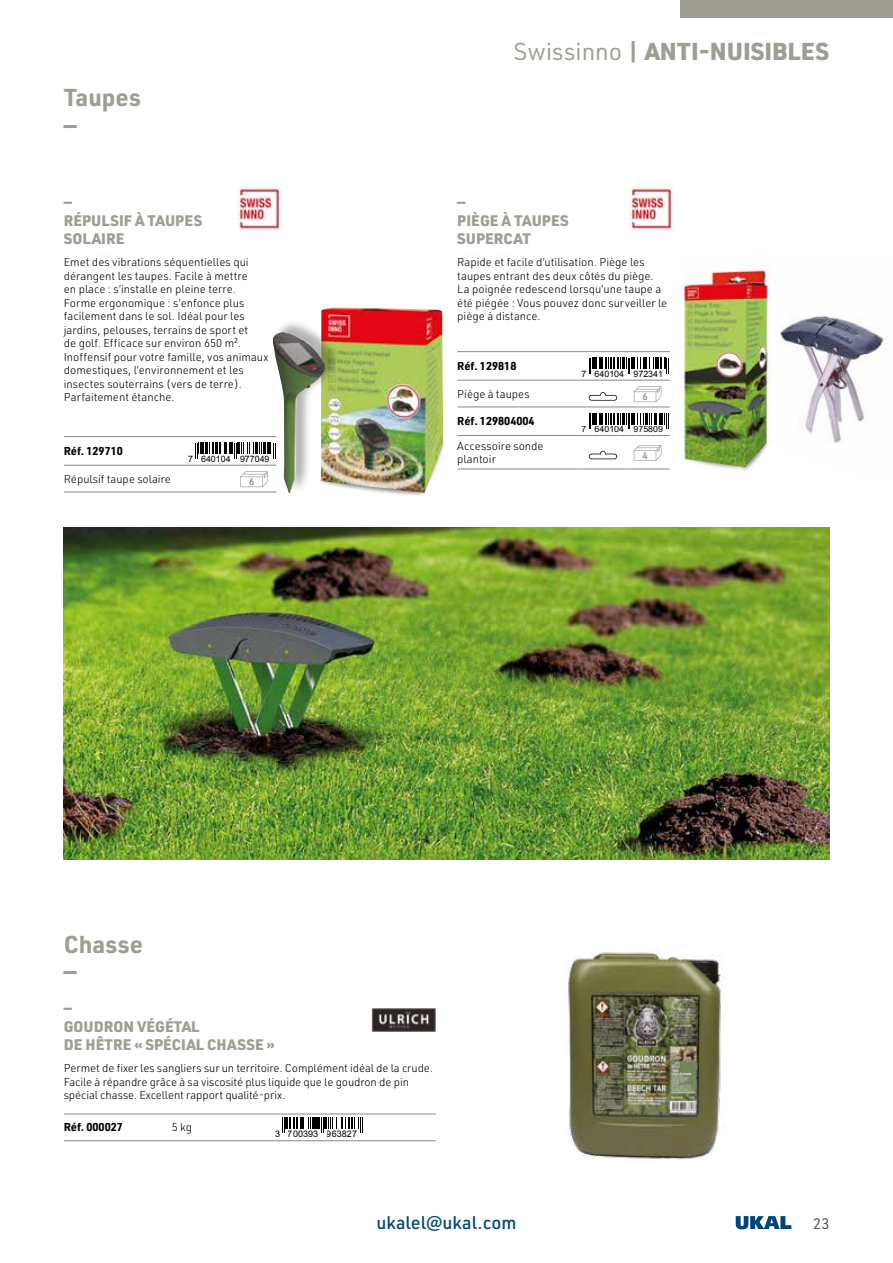
<style>
.page{position:relative;width:893px;height:1263px;background:#fff}
.page>*{position:absolute;margin:0;border:0;box-sizing:border-box;transform-origin:0 0}
.Titre_Courant_Droite{font:900 24px "URWDIN";color:#9f9e94}
.Inter-titre_2022{font:700 24px "URWDIN";color:#9f9e94}
.t1{font:500 18px "URWDIN";color:#004579}
.Titre_produit_2022{font:900 15px/18px "URWDIN";color:#9f9e94}
.t2{font:15px "URWDIN";color:#565655}
.Descriptif_produit_2{font:300 11.25px/13.5px "URWDIN";color:#000}
.Descriptif_Tableau_2{font:300 11.25px/13.5px "URWDIN";color:#000}
.Référence_Tableau_20{font:700 11.25px "URWDIN";color:#000}
.Colisage_2022{font:500 9.75px "URWDIN";color:#868786}
.t3{font:9px "Arial";color:#000}
.t4{font:8.85px "Arial";color:#000}
.s1{font-weight:400}
.s2{font-weight:700}
</style>
<div class="page">
<svg style="left:736px;top:1216px;width:55px;height:13px"></svg>
<img style="left:237px;top:186px;width:44px;height:44px">
<img style="left:629px;top:186px;width:44px;height:44px">
<div style="left:317px;top:474px;width:110px;height:22px;background:#000;opacity:.5"></div>
<div style="left:417px;top:440px;width:27px;height:52px;background:#000;opacity:.5"></div>
<img style="left:321px;top:307px;width:122px;height:186px">
<div style="left:274px;top:320px;width:67px;height:174px;background:#000;opacity:.3"></div>
<img style="left:273px;top:332px;width:52px;height:161px">
<img style="left:683px;top:265px;width:205px;height:205px">
<hr style="left:187px;top:436px;width:45px;height:1px;background:#868786">
<hr style="left:232px;top:436px;width:44px;height:1px;background:#868786">
<hr style="left:187px;top:492px;width:45px;height:1px;background:#868786">
<hr style="left:64px;top:436px;width:123px;height:1px;background:#868786">
<hr style="left:64px;top:492px;width:123px;height:1px;background:#868786">
<hr style="left:232px;top:492px;width:44px;height:1px;background:#868786">
<hr style="left:64px;top:465px;width:123px;height:1px;background:#868786">
<hr style="left:187px;top:465px;width:45px;height:1px;background:#868786">
<hr style="left:232px;top:465px;width:44px;height:1px;background:#868786">
<div style="left:187px;top:443px;width:89px;height:21px;background:#fff"></div>
<svg style="left:195px;top:443px;width:81px;height:16px"></svg>
<svg style="left:240px;top:471px;width:28px;height:16px"></svg>
<hr style="left:581px;top:351px;width:44px;height:1px;background:#868786">
<hr style="left:625px;top:351px;width:45px;height:1px;background:#868786">
<hr style="left:457px;top:351px;width:124px;height:1px;background:#868786">
<hr style="left:457px;top:407px;width:124px;height:1px;background:#868786">
<hr style="left:457px;top:469px;width:124px;height:1px;background:#868786">
<hr style="left:625px;top:469px;width:45px;height:1px;background:#868786">
<hr style="left:457px;top:380px;width:124px;height:1px;background:#868786">
<hr style="left:581px;top:380px;width:44px;height:1px;background:#868786">
<hr style="left:625px;top:380px;width:45px;height:1px;background:#868786">
<hr style="left:581px;top:407px;width:44px;height:1px;background:#868786">
<hr style="left:625px;top:407px;width:45px;height:1px;background:#868786">
<hr style="left:581px;top:469px;width:44px;height:1px;background:#868786">
<hr style="left:457px;top:435px;width:124px;height:1px;background:#868786">
<hr style="left:581px;top:435px;width:44px;height:1px;background:#868786">
<hr style="left:625px;top:435px;width:45px;height:1px;background:#868786">
<svg style="left:589px;top:358px;width:80px;height:16px"></svg>
<svg style="left:589px;top:392px;width:28px;height:9px"></svg>
<svg style="left:634px;top:386px;width:27px;height:16px"></svg>
<svg style="left:589px;top:413px;width:80px;height:16px"></svg>
<svg style="left:589px;top:451px;width:28px;height:8px"></svg>
<svg style="left:634px;top:445px;width:27px;height:16px"></svg>
<img style="left:64px;top:527px;width:765px;height:332px">
<div style="left:680px;top:0;width:213px;height:17px;background:#9f9e94"></div>
<img style="left:567px;top:952px;width:158px;height:208px">
<hr style="left:274px;top:1113px;width:90px;height:1px;background:#868786">
<hr style="left:274px;top:1140px;width:90px;height:1px;background:#868786">
<hr style="left:64px;top:1113px;width:102px;height:1px;background:#868786">
<hr style="left:166px;top:1113px;width:108px;height:1px;background:#868786">
<hr style="left:402px;top:1113px;width:34px;height:1px;background:#868786">
<hr style="left:64px;top:1140px;width:102px;height:1px;background:#868786">
<hr style="left:166px;top:1140px;width:108px;height:1px;background:#868786">
<hr style="left:402px;top:1140px;width:34px;height:1px;background:#868786">
<hr style="left:364px;top:1113px;width:38px;height:1px;background:#868786">
<hr style="left:364px;top:1140px;width:38px;height:1px;background:#868786">
<svg style="left:282px;top:1117px;width:32px;height:16px"></svg>
<hr style="left:315px;top:1117px;width:4px;height:11px;background:#000">
<svg style="left:321px;top:1117px;width:42px;height:16px"></svg>
<img style="left:371px;top:1008px;width:65px;height:24px">
<p class="Inter-titre_2022" style="left:64px;top:81px;width:79px">Taupes</p>
<p class="Inter-titre_2022" style="left:64px;top:110px;width:14px">—</p>
<p class="Titre_produit_2022" style="left:64px;top:193px;width:140px">—<br>RÉPULSIF À TAUPES<br>SOLAIRE</p>
<p class="Descriptif_produit_2" style="left:64px;top:255px;width:206px">Emet des vibrations séquentielles qui dérangent les taupes. Facile à mettre<br>en place : s’installe en pleine terre.<br>Forme ergonomique : s’enfonce plus facilement dans le sol. Idéal pour les jardins, pelouses, terrains de sport et<br>de golf. Efficace sur environ 650 m².<br>Inoffensif pour votre famille, vos animaux domestiques, l’environnement et les insectes souterrains (vers de terre).<br>Parfaitement étanche.</p>
<p class="Référence_Tableau_20" style="left:64px;top:443px;width:61px">Réf. 129710</p>
<p class="t4" style="left:188px;top:453px;width:83px">7 640104 977049</p>
<p class="Descriptif_Tableau_2" style="left:64px;top:471px;width:109px">Répulsif taupe solaire</p>
<p class="Colisage_2022" style="left:249px;top:475px;width:7px">6</p>
<p class="Titre_Courant_Droite" style="left:514px;top:34px;width:317px"><span class="s1">Swissinno</span> <span class="s2">|</span> ANTI-NUISIBLES</p>
<p class="Titre_produit_2022" style="left:457px;top:193px;width:113px">—<br>PIÈGE À TAUPES<br>SUPERCAT</p>
<p class="Descriptif_produit_2" style="left:457px;top:255px;width:212px">Rapide et facile d’utilisation. Piège les taupes entrant des deux côtés du piège.<br>La poignée redescend lorsqu’une taupe a été piégée : Vous pouvez donc surveiller le piège à distance.</p>
<p class="Référence_Tableau_20" style="left:457px;top:358px;width:61px">Réf. 129818</p>
<p class="t4" style="left:581px;top:368px;width:83px">7 640104 972341</p>
<p class="Descriptif_Tableau_2" style="left:457px;top:386px;width:74px">Piège à taupes</p>
<p class="Colisage_2022" style="left:642px;top:390px;width:7px">6</p>
<p class="Référence_Tableau_20" style="left:457px;top:413px;width:79px">Réf. 129804004</p>
<p class="t4" style="left:581px;top:423px;width:83px">7 640104 975809</p>
<p class="Descriptif_Tableau_2" style="left:457px;top:438px;width:88px">Accessoire sonde plantoir</p>
<p class="Colisage_2022" style="left:642px;top:449px;width:7px">4</p>
<p class="Inter-titre_2022" style="left:64px;top:927px;width:81px">Chasse</p>
<p class="Inter-titre_2022" style="left:64px;top:956px;width:14px">—</p>
<p class="Titre_produit_2022" style="left:64px;top:999px;width:213px">—<br>GOUDRON VÉGÉTAL<br>DE HÊTRE « SPÉCIAL CHASSE »</p>
<p class="Descriptif_produit_2" style="left:64px;top:1061px;width:371px">Permet de fixer les sangliers sur un territoire. Complément idéal de la crude.<br>Facile à répandre grâce à sa viscosité plus liquide que le goudron de pin spécial chasse. Excellent rapport qualité-prix.</p>
<p class="Référence_Tableau_20" style="left:64px;top:1120px;width:61px">Réf. 000027</p>
<p class="Descriptif_Tableau_2" style="left:172px;top:1120px;width:22px">5 kg</p>
<p class="t3" style="left:275px;top:1127px;width:83px">3 700393 963827</p>
<h2 class="t1" style="left:376px;top:1210px;width:142px">ukalel@ukal.com</h2>
<h3 class="t2" style="left:813px;top:1214px;width:18px">23</h3>
</div>
